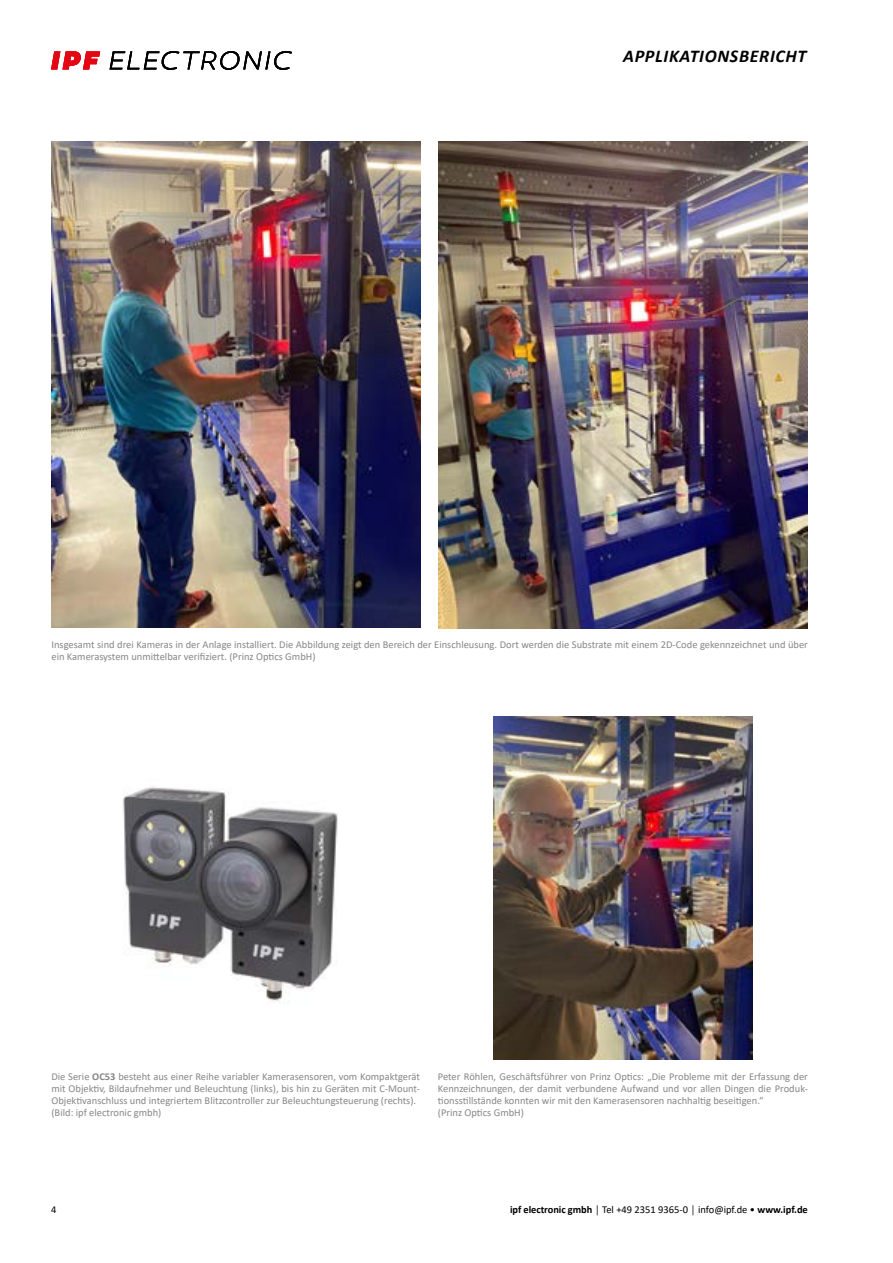
<style>
.page{position:relative;width:893px;height:1263px;background:#fff}
.page>*{position:absolute;margin:0;border:0;box-sizing:border-box;transform-origin:0 0}
.t1{font:italic 700 18px "Calibri";letter-spacing:.04em;color:#000}
.t2{font:10.5px/12px "Calibri";color:#878787}
.t3{font:10.5px "Calibri";color:#000}
.s1{font-weight:700}
</style>
<div class="page">
<svg style="left:110px;top:51px;width:182px;height:19px"></svg>
<svg style="left:51px;top:51px;width:49px;height:18px"></svg>
<img style="left:438px;top:142px;width:370px;height:486px">
<img style="left:51px;top:142px;width:369px;height:485px">
<img style="left:494px;top:716px;width:259px;height:344px">
<img style="left:122px;top:787px;width:216px;height:216px">
<h1 class="t1" style="left:623px;top:44px;width:185px">APPLIKATIONSBERICHT</h1>
<p class="t2" style="left:51px;top:638px;width:758px">Insgesamt sind drei Kameras in der Anlage installiert. Die Abbildung zeigt den Bereich der Einschleusung. Dort werden die Substrate mit einem 2D-Code gekennzeichnet und über ein Kamerasystem unmittelbar verifiziert. (Prinz Optics GmbH)</p>
<p class="t2" style="left:51px;top:1070px;width:370px">Die Serie <span class="s1">OC53</span> besteht aus einer Reihe variabler Kamerasensoren, vom Kompaktgerät mit Objektiv, Bildaufnehmer und Beleuchtung (links), bis hin zu Geräten mit C-Mount-Objektivanschluss und integriertem Blitzcontroller zur Beleuchtungsteuerung (rechts). (Bild: ipf electronic gmbh)</p>
<p class="t2" style="left:438px;top:1070px;width:372px">Peter Röhlen, Geschäftsführer von Prinz Optics: „Die Probleme mit der Erfassung der Kennzeichnungen, der damit verbundene Aufwand und vor allen Dingen die Produk&shy;tionsstillstände konnten wir mit den Kamerasensoren nachhaltig beseitigen.“<br>(Prinz Optics GmbH)</p>
<p class="t3" style="left:51px;top:1202px;width:7px">4</p>
<p class="t3" style="left:510px;top:1202px;width:299px"><span class="s1">ipf electronic gmbh</span> │ Tel +49 2351 9365-0 │ info@ipf.de • <span class="s1">www.ipf.de</span></p>
</div>
